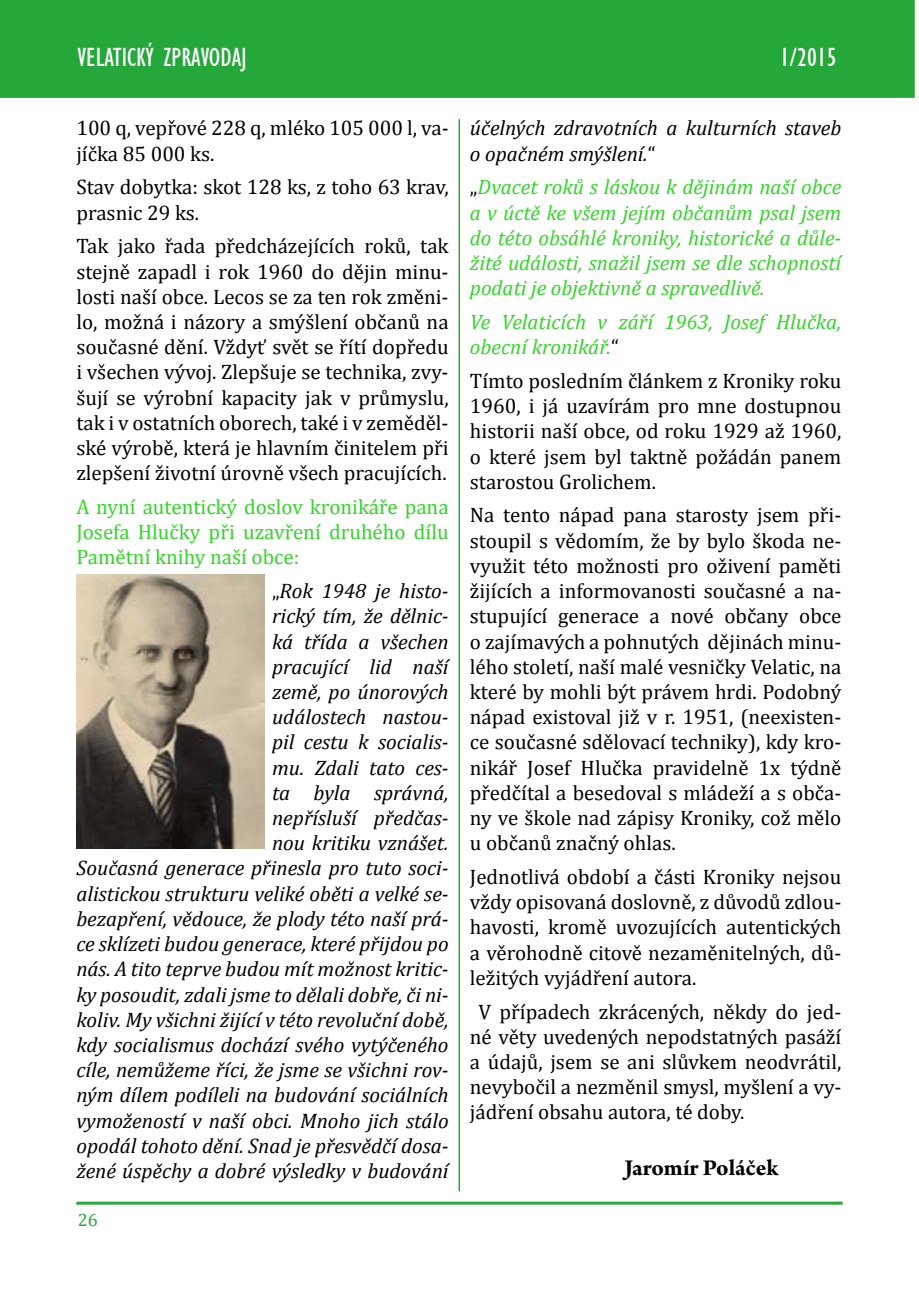
<style>
.page{position:relative;width:919px;height:1289px;background:#fff}
.page>*{position:absolute;margin:0;border:0;box-sizing:border-box;transform-origin:0 0}
.t1{font:27px "Gill Condensed S Si Condensed";color:#fff}
.t2{font:700 24px "Arno Pro";letter-spacing:-.005em;color:#000}
.t3{font:21px/25.2px "Cambria";color:#000;text-align:justify}
.t4{font:italic 21px/25.2px "Cambria";color:#000;text-align:right}
.t5{font:italic 21px/25.2px "Cambria";color:#32d628;text-align:justify}
.t6{font:21px/25.2px "Cambria";color:#32d628;text-align:justify}
.t7{font:18px "Cambria";color:#23a839}
.s1{font-style:normal}
.s2{font-style:normal;color:#000}
</style>
<div class="page">
<div style="left:76px;top:1201px;width:766px;height:3px;background:#23a839;border:2px solid #23a839"></div>
<div style="left:0;top:0;width:914px;height:98px;background:#23a839;border:2px solid #23a839"></div>
<img style="left:76px;top:575px;width:188px;height:273px">
<hr style="left:458px;top:119px;width:2px;height:1072px;background:#23a839">
<p class="t1" style="left:77px;top:43px;width:171px">VELATICKÝ ZPRAVODAJ</p>
<p class="t1" style="left:779px;top:43px;width:58px">1/2015</p>
<p class="t3" style="left:76px;top:116px;width:374px">100 q, vepřové 228 q, mléko 105 000 l, va&shy;jíčka 85 000 ks.</p>
<p class="t3" style="left:76px;top:174px;width:374px">Stav dobytka: skot 128 ks, z toho 63 krav, prasnic 29 ks.</p>
<p class="t3" style="left:76px;top:233px;width:374px">Tak jako řada předcházejících roků, tak stejně zapadl i rok 1960 do dějin minu&shy;losti naší obce. Lecos se za ten rok změni&shy;lo, možná i názory a smýšlení občanů na současné dění. Vždyť svět se řítí dopředu i všechen vývoj. Zlepšuje se technika, zvy&shy;šují se výrobní kapacity jak v průmyslu, tak i v ostatních oborech, také i v zeměděl&shy;ské výrobě, která je hlavním činitelem při zlepšení životní úrovně všech pracujících.</p>
<p class="t6" style="left:76px;top:494px;width:374px">A nyní autentický doslov kronikáře pana Josefa Hlučky při uzavření druhého dílu Pamětní knihy naší obce:</p>
<p class="t4" style="left:76px;top:577px;width:374px"><span class="s1">„</span>Rok 1948 je histo-<br>rický tím, že dělnic-<br>ká třída a všechen<br>pracující lid naší<br>země, po únorových<br>událostech nastou-<br>pil cestu k socialis-<br>mu. Zdali tato ces-<br>ta byla správná,<br>nepřísluší předčas-<br>nou kritiku vznášet.<br>Současná generace přinesla pro tuto soci&shy;alistickou strukturu veliké oběti a velké se&shy;bezapření, vědouce, že plody této naší prá&shy;ce sklízeti budou generace, které přijdou po nás. A tito teprve budou mít možnost kritic&shy;ky posoudit, zdali jsme to dělali dobře, či ni&shy;koliv. My všichni žijící v této revoluční době, kdy socialismus dochází svého vytýčeného cíle, nemůžeme říci, že jsme se všichni rov&shy;ným dílem podíleli na budování sociálních vymožeností v naší obci. Mnoho jich stálo opodál tohoto dění. Snad je přesvědčí dosa&shy;žené úspěchy a dobré výsledky v budování</p>
<p class="t7" style="left:78px;top:1209px;width:21px">26</p>
<p class="t4" style="left:470px;top:115px;width:373px;text-align:left">účelných zdravotních a kulturních staveb o opačném smýšlení.<span class="s1">“</span></p>
<p class="t5" style="left:470px;top:174px;width:373px"><span class="s2">„</span>Dvacet roků s láskou k dějinám naší obce a v úctě ke všem jejím občanům psal jsem do této obsáhlé kroniky, historické a důle&shy;žité události, snažil jsem se dle schopností podati je objektivně a spravedlivě.</p>
<p class="t5" style="left:470px;top:308px;width:373px">Ve Velaticích v září 1963, Josef Hlučka, obecní kronikář.<span class="s2">“</span></p>
<p class="t3" style="left:470px;top:368px;width:373px">Tímto posledním článkem z Kroniky roku 1960, i já uzavírám pro mne dostupnou historii naší obce, od roku 1929 až 1960, o které jsem byl taktně požádán panem starostou Grolichem.</p>
<p class="t3" style="left:470px;top:502px;width:373px">Na tento nápad pana starosty jsem při&shy;stoupil s vědomím, že by bylo škoda ne&shy;využit této možnosti pro oživení paměti žijících a informovanosti současné a na&shy;stupující generace a nové občany obce o zajímavých a pohnutých dějinách minu&shy;lého století, naší malé vesničky Velatic, na které by mohli být právem hrdi. Podobný nápad existoval již v r. 1951, (neexisten&shy;ce současné sdělovací techniky), kdy kro&shy;nikář Josef Hlučka pravidelně 1x týdně předčítal a besedoval s mládeží a s obča&shy;ny ve škole nad zápisy Kroniky, což mělo u občanů značný ohlas.</p>
<p class="t3" style="left:470px;top:864px;width:373px">Jednotlivá období a části Kroniky nejsou vždy opisovaná doslovně, z důvodů zdlou&shy;havosti, kromě uvozujících autentických a věrohodně citově nezaměnitelných, dů&shy;ležitých vyjádření autora.</p>
<p class="t3" style="left:470px;top:998px;width:373px;text-indent:8px">V případech zkrácených, někdy do jed&shy;né věty uvedených nepodstatných pasáží a údajů, jsem se ani slůvkem neodvrátil, nevybočil a nezměnil smysl, myšlení a vy&shy;jádření obsahu autora, té doby.</p>
<p class="t2" style="left:624px;top:1153px;width:155px">Jaromír Poláček</p>
</div>
